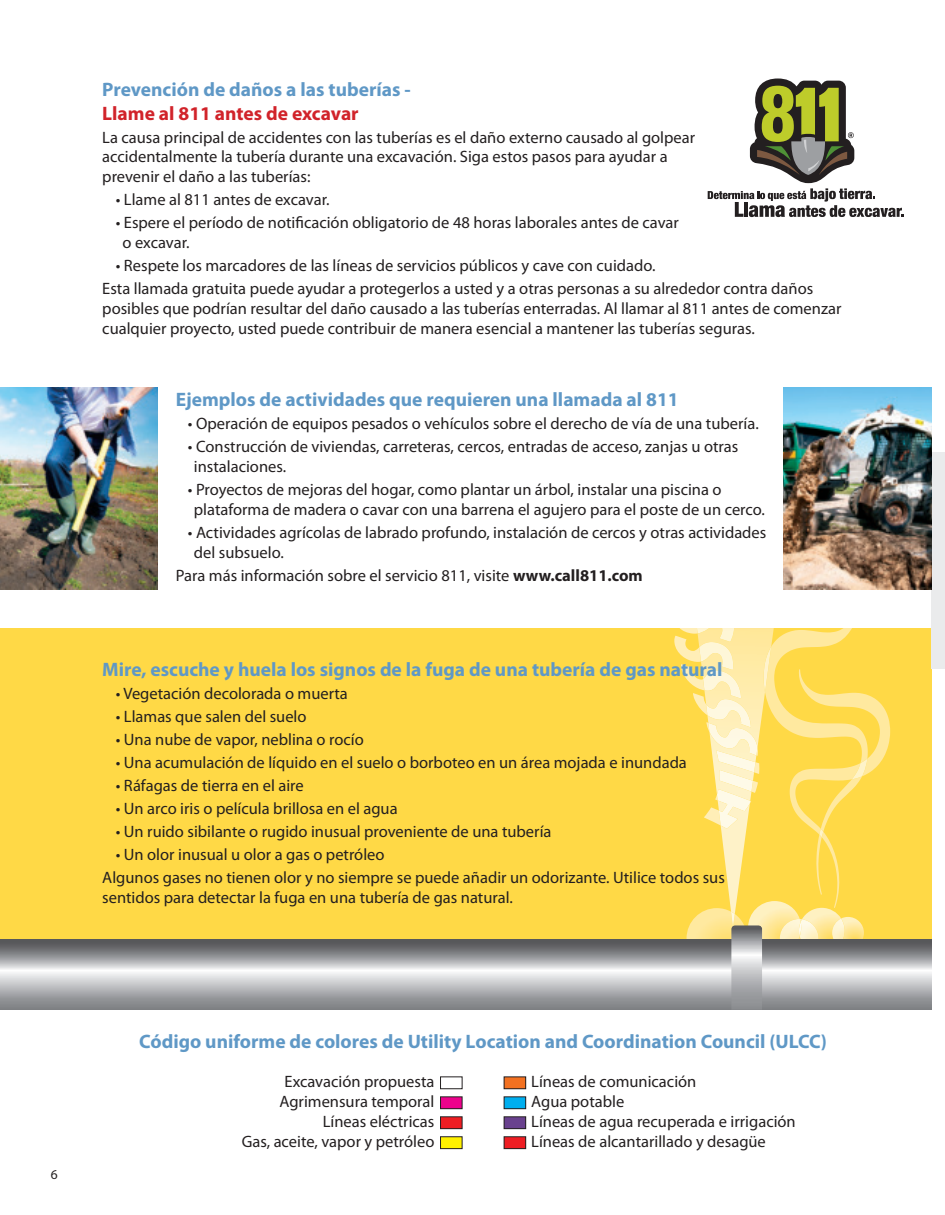
<style>
.page{position:relative;width:945px;height:1215px;background:#fff}
.page>*{position:absolute;margin:0;border:0;box-sizing:border-box;transform-origin:0 0}
.t1{font:700 19.5px "Myriad Pro";color:#5f98c6}
.t2{font:700 19.5px "Myriad Pro";color:#d1232a}
.t3{font:16.5px/19.8px "Myriad Pro";color:#231f20}
.t4{font:13.5px "Myriad Pro";color:#231f20}
.s1{font-weight:700}
</style>
<div class="page">
<div style="left:0;top:628px;width:932px;height:382px;background:#ffd946"></div>
<img style="left:687px;top:908px;width:57px;height:31px">
<img style="left:748px;top:903px;width:52px;height:36px">
<img style="left:842px;top:917px;width:22px;height:22px">
<img style="left:802px;top:908px;width:39px;height:31px">
<img style="left:832px;top:918px;width:13px;height:21px">
<img style="left:780px;top:919px;width:39px;height:20px">
<svg style="left:799px;top:922px;width:2px;height:14px"></svg>
<img style="left:721px;top:829px;width:29px;height:85px">
<img style="left:731px;top:912px;width:4px;height:13px">
<img style="left:712px;top:628px;width:53px;height:153px">
<img style="left:720px;top:825px;width:27px;height:4px">
<svg style="left:704px;top:781px;width:54px;height:44px"></svg>
<img style="left:720px;top:772px;width:33px;height:20px">
<svg style="left:754px;top:762px;width:5px;height:12px"></svg>
<img style="left:716px;top:756px;width:39px;height:16px">
<svg style="left:707px;top:722px;width:51px;height:34px"></svg>
<img style="left:708px;top:723px;width:49px;height:33px">
<img style="left:706px;top:699px;width:45px;height:28px">
<img style="left:707px;top:670px;width:34px;height:29px">
<img style="left:707px;top:642px;width:27px;height:28px">
<svg style="left:674px;top:628px;width:33px;height:87px"></svg>
<img style="left:697px;top:628px;width:37px;height:14px">
<img style="left:764px;top:647px;width:1px;height:45px">
<svg style="left:765px;top:628px;width:125px;height:280px"></svg>
<svg style="left:0;top:939px;width:932px;height:71px;background:#a5a6a9"></svg>
<svg style="left:731px;top:925px;width:31px;height:85px;background:#afb0b2"></svg>
<div style="left:440px;top:1076px;width:23px;height:13px;border:1px solid #231f20"></div>
<div style="left:504px;top:1077px;width:22px;height:12px;background:#f37121"></div>
<div style="left:504px;top:1076px;width:22px;height:13px;border:1px solid #231f20"></div>
<div style="left:441px;top:1097px;width:21px;height:12px;background:#ed028c"></div>
<div style="left:440px;top:1096px;width:23px;height:13px;border:1px solid #231f20"></div>
<div style="left:504px;top:1097px;width:22px;height:12px;background:#00aeef"></div>
<div style="left:504px;top:1096px;width:22px;height:13px;border:1px solid #231f20"></div>
<div style="left:441px;top:1117px;width:21px;height:12px;background:#ee1d23"></div>
<div style="left:440px;top:1116px;width:23px;height:13px;border:1px solid #231f20"></div>
<div style="left:504px;top:1117px;width:22px;height:12px;background:#69418e"></div>
<div style="left:504px;top:1116px;width:22px;height:13px;border:1px solid #231f20"></div>
<div style="left:441px;top:1137px;width:21px;height:12px;background:#fff101"></div>
<div style="left:440px;top:1136px;width:23px;height:13px;border:1px solid #231f20"></div>
<div style="left:504px;top:1137px;width:22px;height:12px;background:#ee1d23"></div>
<div style="left:504px;top:1136px;width:22px;height:13px;border:1px solid #231f20"></div>
<div style="left:932px;top:452px;width:13px;height:217px;background:#eaebec"></div>
<img style="left:0;top:387px;width:157px;height:203px">
<img style="left:783px;top:387px;width:149px;height:203px">
<svg style="left:708px;top:78px;width:195px;height:139px"></svg>
<p class="t1" style="left:102px;top:82px;width:310px">Prevención de daños a las tuberías -</p>
<p class="t2" style="left:102px;top:106px;width:258px">Llame al 811 antes de excavar</p>
<p class="t3" style="left:102px;top:129px;width:594px">La causa principal de accidentes con las tuberías es el daño externo causado al golpear accidentalmente la tubería durante una excavación. Siga estos pasos para ayudar a prevenir el daño a las tuberías:</p>
<p class="t3" style="left:116px;top:191px;width:215px">• Llame al 811 antes de excavar.</p>
<p class="t3" style="left:123px;top:214px;width:558px;text-indent:-7px">• Espere el período de notificación obligatorio de 48 horas laborales antes de cavar o excavar.</p>
<p class="t3" style="left:102px;top:255px;width:713px;line-height:23.1px;text-indent:13px">• Respete los marcadores de las líneas de servicios públicos y cave con cuidado.<br>Esta llamada gratuita puede ayudar a protegerlos a usted y a otras personas a su alrededor contra daños</p>
<p class="t3" style="left:102px;top:300px;width:741px">posibles que podrían resultar del daño causado a las tuberías enterradas. Al llamar al 811 antes de comenzar cualquier proyecto, usted puede contribuir de manera esencial a mantener las tuberías seguras.</p>
<p class="t1" style="left:176px;top:392px;width:504px">Ejemplos de actividades que requieren una llamada al 811</p>
<p class="t3" style="left:188px;top:415px;width:572px">• Operación de equipos pesados o vehículos sobre el derecho de vía de una tubería.</p>
<p class="t3" style="left:194px;top:438px;width:546px;text-indent:-6px">• Construcción de viviendas, carreteras, cercos, entradas de acceso, zanjas u otras instalaciones.</p>
<p class="t3" style="left:194px;top:481px;width:572px;text-indent:-6px">• Proyectos de mejoras del hogar, como plantar un árbol, instalar una piscina o plataforma de madera o cavar con una barrena el agujero para el poste de un cerco.</p>
<p class="t3" style="left:194px;top:524px;width:574px;text-indent:-6px">• Actividades agrícolas de labrado profundo, instalación de cercos y otras actividades del subsuelo.</p>
<p class="t3" style="left:176px;top:567px;width:468px">Para más información sobre el servicio 811, visite <span class="s1">www.call811.com</span></p>
<p class="t1" style="left:102px;top:662px;width:622px">Mire, escuche y huela los signos de la fuga de una tubería de gas natural</p>
<p class="t3" style="left:116px;top:685px;width:234px">• Vegetación decolorada o muerta</p>
<p class="t3" style="left:116px;top:708px;width:192px">• Llamas que salen del suelo</p>
<p class="t3" style="left:116px;top:731px;width:249px">• Una nube de vapor, neblina o rocío</p>
<p class="t3" style="left:116px;top:754px;width:573px">• Una acumulación de líquido en el suelo o borboteo en un área mojada e inundada</p>
<p class="t3" style="left:116px;top:777px;width:189px">• Ráfagas de tierra en el aire</p>
<p class="t3" style="left:116px;top:800px;width:283px">• Un arco iris o película brillosa en el agua</p>
<p class="t3" style="left:116px;top:823px;width:437px">• Un ruido sibilante o rugido inusual proveniente de una tubería</p>
<p class="t3" style="left:102px;top:844px;width:624px;line-height:23.1px;text-indent:13px">• Un olor inusual u olor a gas o petróleo<br>Algunos gases no tienen olor y no siempre se puede añadir un odorizante. Utilice todos sus</p>
<p class="t3" style="left:102px;top:889px;width:412px">sentidos para detectar la fuga en una tubería de gas natural.</p>
<p class="t4" style="left:51px;top:1169px;width:8px">6</p>
<p class="t1" style="left:139px;top:1034px;width:689px">Código uniforme de colores de Utility Location and Coordination Council (ULCC)</p>
<p class="t3" style="left:242px;top:1073px;width:194px;text-align:right">Excavación propuesta<br>Agrimensura temporal<br>Líneas eléctricas<br>Gas, aceite, vapor y petróleo</p>
<p class="t3" style="left:531px;top:1073px;width:266px">Líneas de comunicación<br>Agua potable<br>Líneas de agua recuperada e irrigación<br>Líneas de alcantarillado y desagüe</p>
</div>
